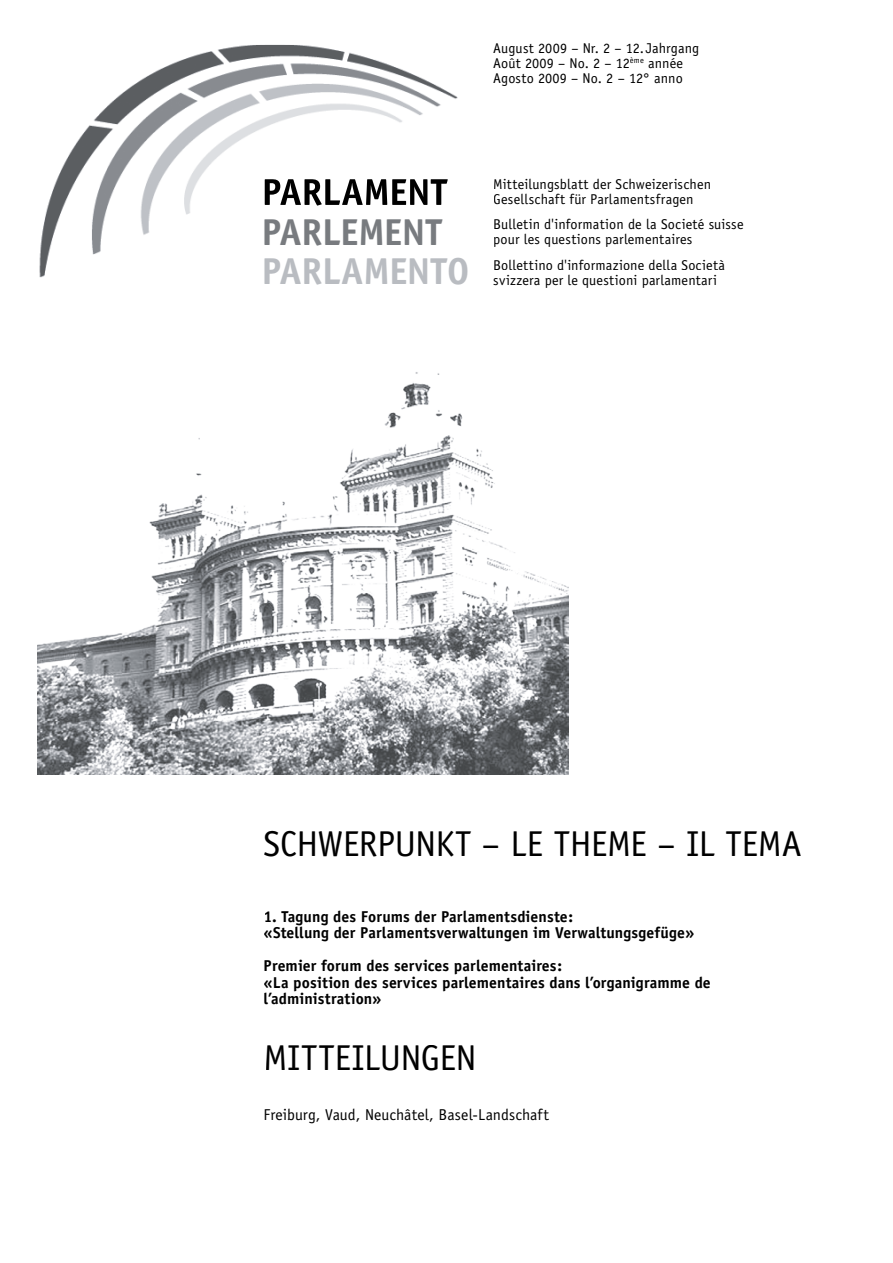
<style>
.page{position:relative;width:893px;height:1263px;background:#fff}
.page>*{position:absolute;margin:0;border:0;box-sizing:border-box;transform-origin:0 0}
.t1{font:700 37.5px "Officina Sans";letter-spacing:-.005em;color:#b9bcc1}
.t2{font:700 37.5px "Officina Sans";letter-spacing:-.01em;color:#787b7f}
.t3{font:36px "Officina Sans";letter-spacing:-.01em;color:#000}
.t4{font:700 15.75px/16.5px "Officina Sans";letter-spacing:.005em;color:#000}
.t5{font:15.75px "Officina Sans";letter-spacing:.005em;color:#000}
.t6{font:14.25px/15px "Officina Sans";letter-spacing:.01em;color:#000}
</style>
<div class="page">
<img style="left:38px;top:372px;width:530px;height:403px">
<img style="left:39px;top:45px;width:419px;height:233px">
<img style="left:265px;top:179px;width:183px;height:27px">
<p class="t6" style="left:493px;top:41px;width:208px">August 2009 – Nr. 2 – 12. Jahrgang<br>Août 2009 – No. 2 – 12<sup>ème</sup> année<br>Agosto 2009 – No. 2 – 12° anno</p>
<h1 class="t2" style="left:262px;top:209px;width:182px">PARLEMENT</h1>
<h1 class="t1" style="left:262px;top:248px;width:209px">PARLAMENTO</h1>
<p class="t6" style="left:493px;top:177px;width:219px">Mitteilungsblatt der Schweizerischen<br>Gesellschaft für Parlamentsfragen</p>
<p class="t6" style="left:493px;top:217px;width:252px">Bulletin d'information de la Societé suisse pour les questions parlementaires</p>
<p class="t6" style="left:493px;top:257px;width:233px">Bollettino d'informazione della Società svizzera per le questioni parlamentari</p>
<h2 class="t3" style="left:264px;top:822px;width:540px">SCHWERPUNKT – LE THEME – IL TEMA</h2>
<p class="t4" style="left:264px;top:908px;width:432px">1. Tagung des Forums der Parlamentsdienste:<br>«Stellung der Parlamentsverwaltungen im Verwaltungsgefüge»</p>
<p class="t4" style="left:264px;top:957px;width:449px">Premier forum des services parlementaires:<br>«La position des services parlementaires dans l’organigramme de l’administration»</p>
<h2 class="t3" style="left:264px;top:1037px;width:214px">MITTEILUNGEN</h2>
<p class="t5" style="left:264px;top:1105px;width:287px">Freiburg, Vaud, Neuchâtel, Basel-Landschaft</p>
</div>
